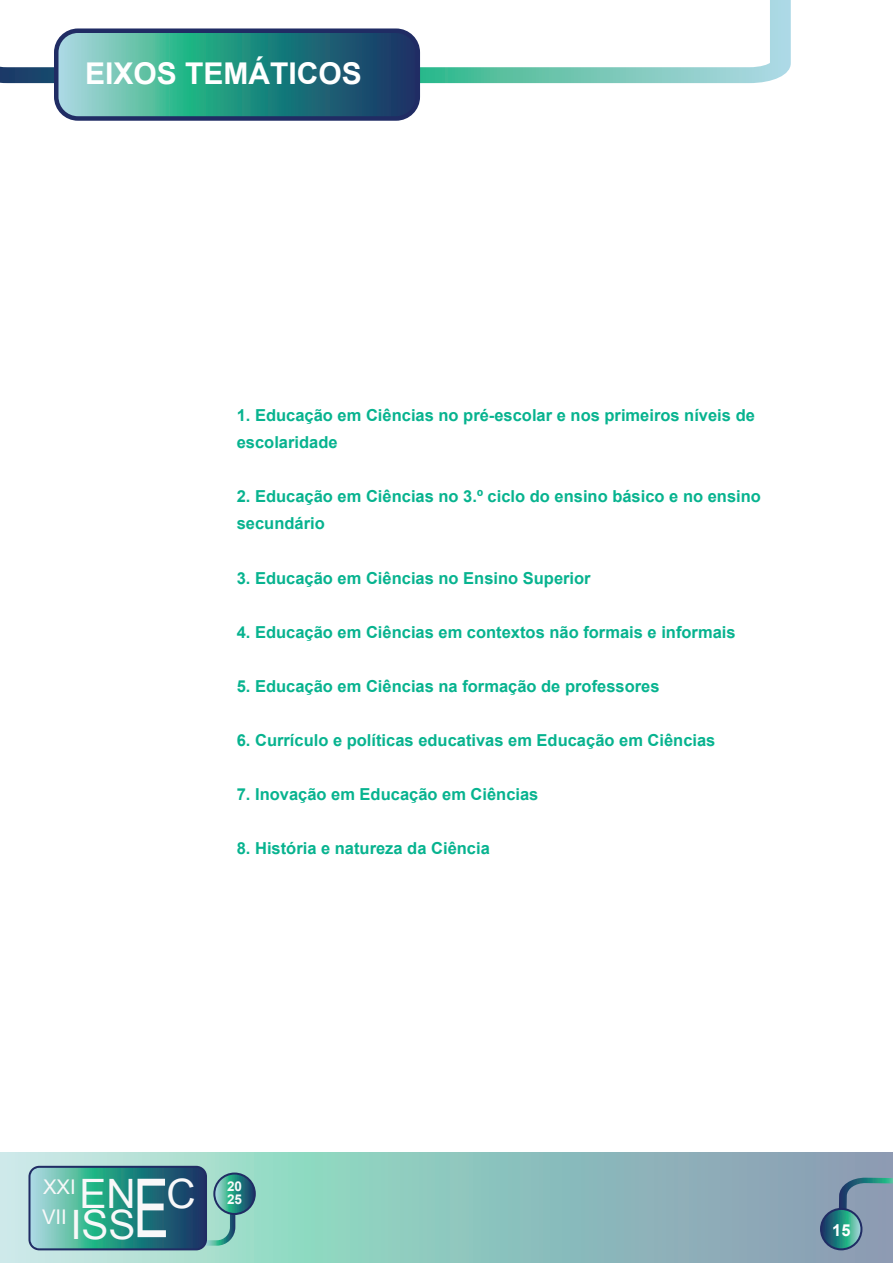
<style>
.page{position:relative;width:893px;height:1263px;background:#fff}
.page>*{position:absolute;margin:0;border:0;box-sizing:border-box;transform-origin:0 0}
.t1{font:40.5px "Arial";color:#f8f8f9}
.t2{font:700 30px "Arial";color:#fff}
.t3{font:20.25px/30.5px "Arial";color:#f8f8f9}
.t4{font:700 16.5px "Arial";color:#07b38f}
.t5{font:700 16.5px "Arial";color:#fff}
.t6{font:700 13.5px/13.5px "Arial";color:#f9fafa}
.s1{font-size:81.6px}
</style>
<div class="page">
<svg style="left:0;top:1153px;width:893px;height:110px;background:#93c1bf"></svg>
<svg style="left:0;top:0;width:791px;height:83px"></svg>
<svg style="left:56px;top:31px;width:362px;height:85px;background:#398f8c"></svg>
<div style="left:54px;top:28px;width:366px;height:93px;border:4px solid #202c64;border-radius:22px"></div>
<svg style="left:28px;top:1166px;width:228px;height:84px;background:#469493"></svg>
<svg style="left:821px;top:1177px;width:72px;height:72px;background:#6c92a2"></svg>
<div style="left:820px;top:1208px;width:43px;height:42px;border:2px solid #202c64;border-radius:20px"></div>
<p class="t2" style="left:85px;top:54px;width:278px">EIXOS TEMÁTICOS</p>
<p class="t4" style="left:237px;top:405px;width:520px">1. Educação em Ciências no pré-escolar e nos primeiros níveis de</p>
<p class="t4" style="left:237px;top:432px;width:102px">escolaridade</p>
<p class="t4" style="left:237px;top:486px;width:526px">2. Educação em Ciências no 3.º ciclo do ensino básico e no ensino</p>
<p class="t4" style="left:237px;top:513px;width:90px">secundário</p>
<p class="t4" style="left:237px;top:567px;width:355px">3. Educação em Ciências no Ensino Superior</p>
<p class="t4" style="left:237px;top:621px;width:500px">4. Educação em Ciências em contextos não formais e informais</p>
<p class="t4" style="left:237px;top:675px;width:424px">5. Educação em Ciências na formação de professores</p>
<p class="t4" style="left:237px;top:729px;width:480px">6. Currículo e políticas educativas em Educação em Ciências</p>
<p class="t4" style="left:237px;top:783px;width:303px">7. Inovação em Educação em Ciências</p>
<p class="t4" style="left:237px;top:837px;width:255px">8. História e natureza da Ciência</p>
<p class="t3" style="left:42px;top:1172px;width:155px">XXI<br>V II <sup>EN</sup> <sup>C</sup></p>
<h1 class="t1" style="left:70px;top:1198px;width:100px">ISS<span class="s1">E</span></h1>
<p class="t6" style="left:227px;top:1179px;width:17px">20<br>25</p>
<p class="t5" style="left:832px;top:1219px;width:20px">15</p>
</div>
